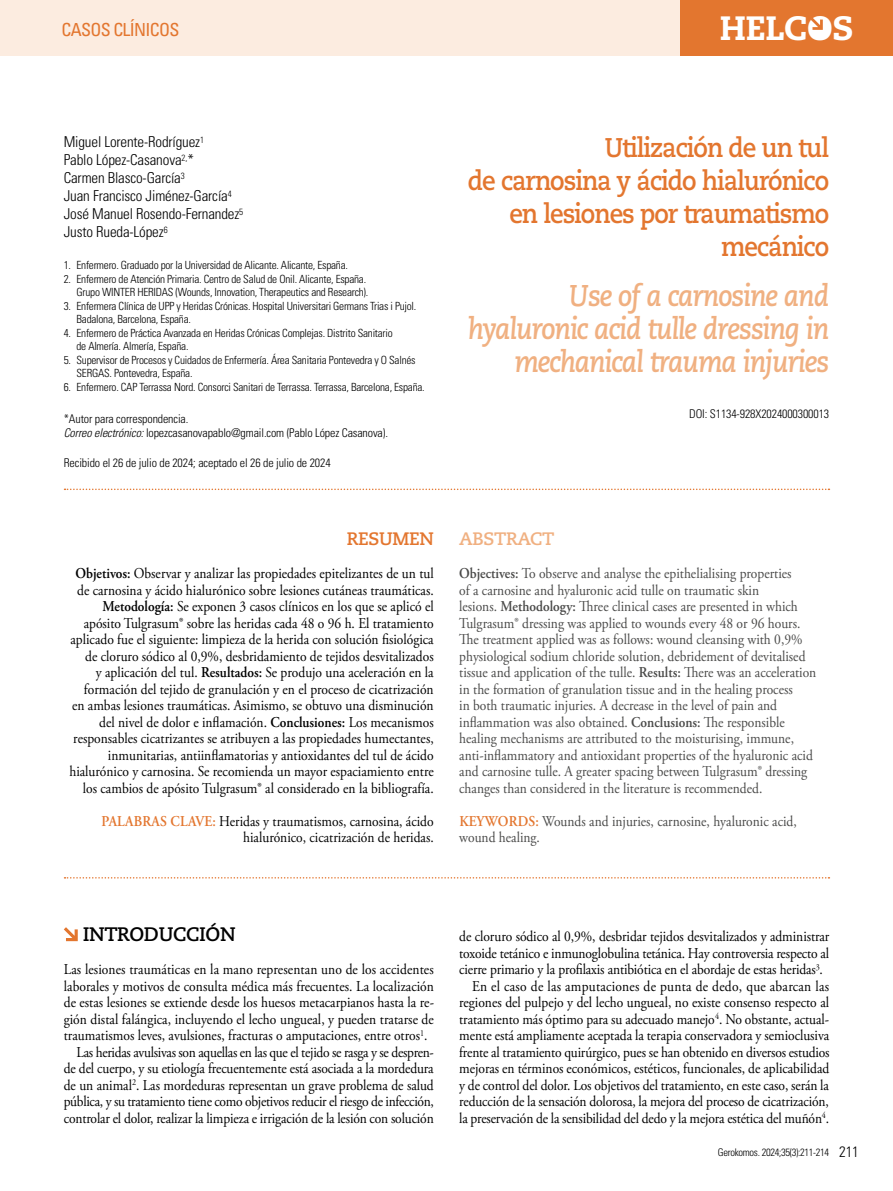
<style>
.page{position:relative;width:893px;height:1191px;background:#fff}
.page>*{position:absolute;margin:0;border:0;box-sizing:border-box;transform-origin:0 0}
.t1{font:800 33.75px "Caecilia LT Std";letter-spacing:-.01em;color:#fff}
.t2{font:italic 700 30px/33px "Caecilia LT Std";letter-spacing:-.04em;color:#f0b081;text-align:right;scale:.9 1}
.t3{font:700 27px/33px "Caecilia LT Std";letter-spacing:-.04em;color:#e3762f;text-align:right;scale:.9 1}
.t4{font:700 19.5px "Caecilia LT Std";letter-spacing:-.02em;color:#000}
.t5{font:condensed 18px "Univers LT Std";letter-spacing:-.04em;color:#e3762f}
.t6{font:700 18px "Caecilia LT Std";letter-spacing:-.02em;color:#f0b081}
.t7{font:700 18px "Caecilia LT Std";letter-spacing:-.02em;color:#e3762f}
.t8{font:15px/16.5px "Adobe Garamond Pro";color:#000;text-align:right;scale:.9 1}
.t9{font:15px/16.5px "Adobe Garamond Pro";color:#4a4a49;scale:.9 1}
.t10{font:300 condensed 15px/18px "Univers LT Std";letter-spacing:-.01em;color:#000}
.t11{font:15px "Adobe Garamond Pro";letter-spacing:-.02em;color:#000;scale:.9 1}
.t12{font:15px "Adobe Garamond Pro";letter-spacing:.02em;color:#000;scale:.9 1}
.t13{font:300 condensed 12px/14.4px "Univers LT Std";letter-spacing:-.01em;color:#000}
.t14{font:300 condensed 11.25px/13.5px "Univers LT Std";letter-spacing:-.02em;color:#000}
.t15{font:300 condensed 10.5px "Univers LT Std";letter-spacing:-.03em;color:#000}
.s1{font-style:italic}
.s2{font-weight:600}
.s3{font-weight:600;color:#e3762f}
.s4{font-size:15px}
</style>
<div class="page">
<div style="left:0;top:0;width:705px;height:55px;background:#fcece0"></div>
<div style="left:680px;top:0;width:213px;height:55px;background:#e3762f"></div>
<div style="left:811px;top:19px;width:18px;height:19px;background:#fff;border-radius:50%"></div>
<svg style="left:811px;top:19px;width:12px;height:11px"></svg>
<svg style="left:65px;top:877px;width:764px;height:1px"></svg>
<svg style="left:65px;top:488px;width:764px;height:2px"></svg>
<svg style="left:64px;top:927px;width:14px;height:14px"></svg>
<p class="t5" style="left:62px;top:18px;width:119px">CASOS CLÍNICOS</p>
<h1 class="t1" style="left:720px;top:8px;width:135px">HELCOS</h1>
<p class="t10" style="left:64px;top:133px;width:181px">Miguel Lorente-Rodríguez<sup>1<br></sup>Pablo López-Casanova<sup>2,</sup>*<br>Carmen Blasco-García<sup>3<br></sup>Juan Francisco Jiménez-García<sup>4<br></sup>José Manuel Rosendo-Fernandez<sup>5<br></sup>Justo Rueda-López<sup>6</sup></p>
<p class="t14" style="left:64px;top:258px;width:286px">1. Enfermero. Graduado por la Universidad de Alicante. Alicante, España.</p>
<p class="t14" style="left:64px;top:272px;width:306px;text-align:right">2. Enfermero de Atención Primaria. Centro de Salud de Onil. Alicante, España.<br>Grupo WINTER HERIDAS (Wounds, Innovation, Therapeutics and Research).</p>
<p class="t14" style="left:77px;top:299px;width:341px;text-indent:-13px">3. Enfermera Clínica de UPP y Heridas Crónicas. Hospital Universitari Germans Trias i Pujol.<br>Badalona, Barcelona, España.</p>
<p class="t14" style="left:77px;top:326px;width:318px;text-indent:-13px">4. Enfermero de Práctica Avanzada en Heridas Crónicas Complejas. Distrito Sanitario de Almería. Almería, España.</p>
<p class="t14" style="left:77px;top:353px;width:341px;text-indent:-13px">5. Supervisor de Procesos y Cuidados de Enfermería. Área Sanitaria Pontevedra y O Salnés<br>SERGAS. Pontevedra, España.</p>
<p class="t14" style="left:64px;top:380px;width:362px">6. Enfermero. CAP Terrassa Nord. Consorci Sanitari de Terrassa. Terrassa, Barcelona, España.</p>
<h3 class="t3" style="left:468px;top:131px;width:403px">Utilización de un tul<br>de carnosina y ácido hialurónico en lesiones por traumatismo mecánico</h3>
<h2 class="t2" style="left:468px;top:279px;width:403px">Use of a carnosine and hyaluronic acid tulle dressing in mechanical trauma injuries</h2>
<p class="t13" style="left:64px;top:411px;width:326px">*Autor para correspondencia.<br><span class="s1">Correo electrónico:</span> lopezcasanovapablo@gmail.com (Pablo López Casanova).</p>
<p class="t13" style="left:64px;top:456px;width:268px">Recibido el 26 de julio de 2024; aceptado el 26 de julio de 2024</p>
<p class="t13" style="left:689px;top:406px;width:141px">DOI: S1134-928X2024000300013</p>
<p class="t7" style="left:347px;top:528px;width:88px">RESUMEN</p>
<p class="t8" style="left:69px;top:565px;width:406px"><span class="s2">Objetivos:</span> Observar y analizar las propiedades epitelizantes de un tul de carnosina y ácido hialurónico sobre lesiones cutáneas traumáticas.<br><span class="s2">Metodología:</span> Se exponen 3 casos clínicos en los que se aplicó el apósito Tulgrasum® sobre las heridas cada 48 o 96 h. El tratamiento aplicado fue el siguiente: limpieza de la herida con solución fisiológica de cloruro sódico al 0,9%, desbridamiento de tejidos desvitalizados<br>y aplicación del tul. <span class="s2">Resultados:</span> Se produjo una aceleración en la formación del tejido de granulación y en el proceso de cicatrización en ambas lesiones traumáticas. Asimismo, se obtuvo una disminución del nivel de dolor e inflamación. <span class="s2">Conclusiones:</span> Los mecanismos responsables cicatrizantes se atribuyen a las propiedades humectantes, inmunitarias, antiinflamatorias y antioxidantes del tul de ácido hialurónico y carnosina. Se recomienda un mayor espaciamiento entre los cambios de apósito Tulgrasum® al considerado en la bibliografía.</p>
<p class="t8" style="left:102px;top:813px;width:371px"><span class="s3">PALABRAS CLAVE:</span> Heridas y traumatismos, carnosina, ácido hialurónico, cicatrización de heridas.</p>
<p class="t6" style="left:459px;top:528px;width:97px">ABSTRACT</p>
<p class="t9" style="left:459px;top:565px;width:398px"><span class="s2">Objectives:</span> To observe and analyse the epithelialising properties<br>of a carnosine and hyaluronic acid tulle on traumatic skin<br>lesions. <span class="s2">Methodology:</span> Three clinical cases are presented in which Tulgrasum® dressing was applied to wounds every 48 or 96 hours.<br>The treatment applied was as follows: wound cleansing with 0,9% physiological sodium chloride solution, debridement of devitalised tissue and application of the tulle. <span class="s2">Results:</span> There was an acceleration in the formation of granulation tissue and in the healing process<br>in both traumatic injuries. A decrease in the level of pain and inflammation was also obtained. <span class="s2">Conclusions:</span> The responsible healing mechanisms are attributed to the moisturising, immune, anti-inflammatory and antioxidant properties of the hyaluronic acid and carnosine tulle. A greater spacing between Tulgrasum® dressing changes than considered in the literature is recommended.</p>
<p class="t9" style="left:459px;top:813px;width:376px"><span class="s3">KEYWORDS:</span> Wounds and injuries, carnosine, hyaluronic acid, wound healing.</p>
<h3 class="t4" style="left:83px;top:923px;width:154px">INTRODUCCIÓN</h3>
<p class="t8" style="left:64px;top:961px;width:413px">Las lesiones traumáticas en la mano representan uno de los accidentes</p>
<p class="t8" style="left:64px;top:978px;width:413px">laborales y motivos de consulta médica más frecuentes. La localización</p>
<p class="t8" style="left:64px;top:994px;width:413px">de estas lesiones se extiende desde los huesos metacarpianos hasta la re-</p>
<p class="t8" style="left:64px;top:1011px;width:413px">gión distal falángica, incluyendo el lecho ungueal, y pueden tratarse de</p>
<p class="t8" style="left:64px;top:1027px;width:406px">traumatismos leves, avulsiones, fracturas o amputaciones, entre otros<sup>1</sup>.</p>
<p class="t11" style="left:77px;top:1043px;width:399px">Las heridas avulsivas son aquellas en las que el tejido se rasga y se despren-</p>
<p class="t8" style="left:64px;top:1060px;width:412px">de del cuerpo, y su etiología frecuentemente está asociada a la mordedura</p>
<p class="t8" style="left:64px;top:1077px;width:413px">de un animal<sup>2</sup>. Las mordeduras representan un grave problema de salud</p>
<p class="t11" style="left:64px;top:1092px;width:413px">pública, y su tratamiento tiene como objetivos reducir el riesgo de infección,</p>
<p class="t8" style="left:64px;top:1110px;width:413px">controlar el dolor, realizar la limpieza e irrigación de la lesión con solución</p>
<p class="t8" style="left:459px;top:928px;width:413px">de cloruro sódico al 0,9%, desbridar tejidos desvitalizados y administrar</p>
<p class="t8" style="left:459px;top:945px;width:412px">toxoide tetánico e inmunoglobulina tetánica. Hay controversia respecto al</p>
<p class="t8" style="left:459px;top:961px;width:406px">cierre primario y la profilaxis antibiótica en el abordaje de estas heridas<sup>3</sup>.</p>
<p class="t12" style="left:472px;top:977px;width:398px">En el caso de las amputaciones de punta de dedo, que abarcan las</p>
<p class="t8" style="left:459px;top:994px;width:413px">regiones del pulpejo y del lecho ungueal, no existe consenso respecto al</p>
<p class="t8" style="left:459px;top:1011px;width:412px">tratamiento más óptimo para su adecuado manejo<sup>4</sup>. No obstante, actual-</p>
<p class="t8" style="left:459px;top:1027px;width:413px">mente está ampliamente aceptada la terapia conservadora y semioclusiva</p>
<p class="t8" style="left:459px;top:1044px;width:413px">frente al tratamiento quirúrgico, pues se han obtenido en diversos estudios</p>
<p class="t8" style="left:459px;top:1060px;width:413px">mejoras en términos económicos, estéticos, funcionales, de aplicabilidad</p>
<p class="t8" style="left:459px;top:1077px;width:412px">y de control del dolor. Los objetivos del tratamiento, en este caso, serán la</p>
<p class="t8" style="left:459px;top:1093px;width:412px">reducción de la sensación dolorosa, la mejora del proceso de cicatrización,</p>
<p class="t8" style="left:459px;top:1110px;width:413px">la preservación de la sensibilidad del dedo y la mejora estética del muñón<sup>4</sup>.</p>
<p class="t15" style="left:718px;top:1145px;width:143px">Gerokomos. 2024;35(3):211-214 <span class="s4">211</span></p>
</div>
